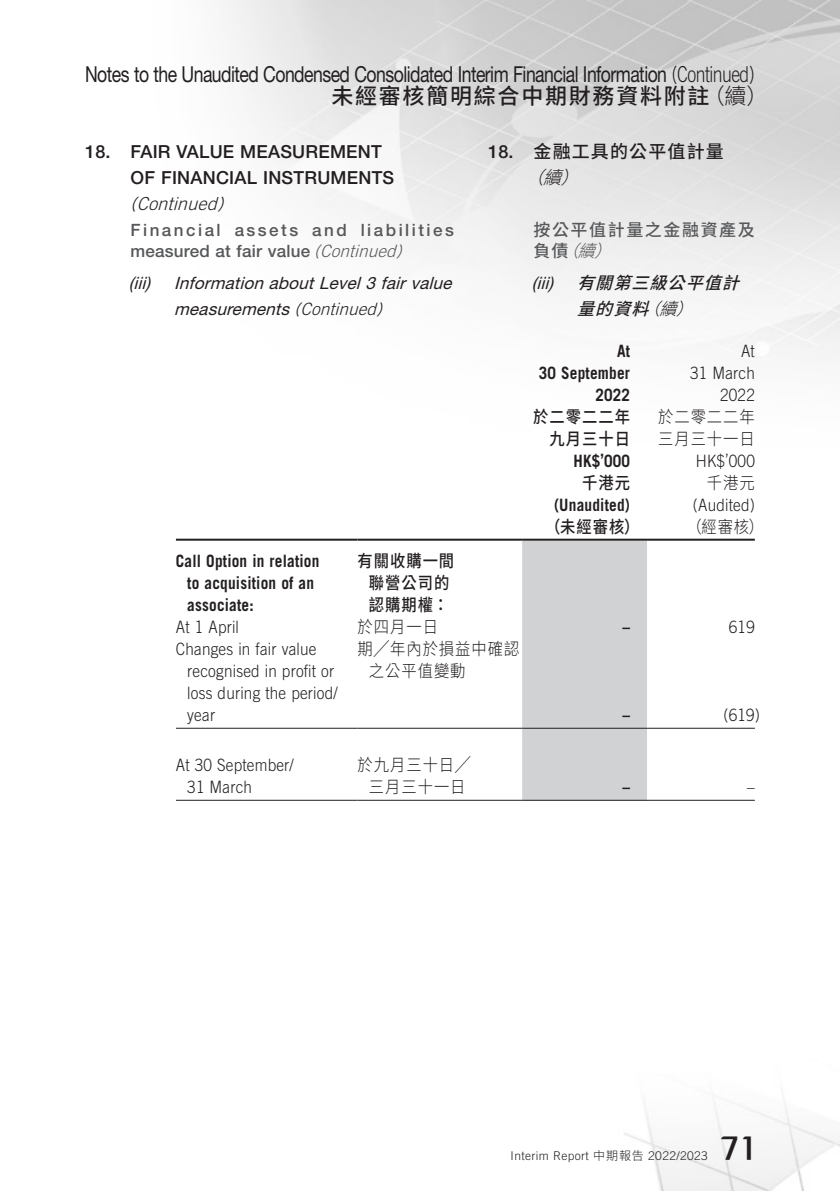
<style>
.page{position:relative;width:840px;height:1191px;background:#fff}
.page>*{position:absolute;margin:0;border:0;box-sizing:border-box;transform-origin:0 0}
.t1{font:35px "Tensentype Rui Hei GB18030 W3";color:#231f20}
.t2{font:22px "Helvetica Neue LT Std";letter-spacing:-.03em;color:#231f20;scale:.8 1}
.t3{font:500 22px "Source Han Sans TC";letter-spacing:.08em;color:#231f20}
.Heading_1{font:500 18px/26px "Helvetica Neue LT Std";letter-spacing:.015em;color:#231f20}
.Heading_1-2{font:500 18px/26px "Source Han Sans TC";letter-spacing:.065em;color:#231f20}
.Body_Text{font:300 17px/22px "Trade Gothic LT Std";letter-spacing:.015em;color:#231f20;scale:.9 1}
.Body_Text-2{font:700 17px/22px "Trade Gothic LT Std";letter-spacing:.015em;color:#231f20;scale:.9 1}
.Heading_3{font:italic 17px/26px "Helvetica Neue LT Std";color:#231f20}
.Body_Text-3{font:500 17px/21px "Helvetica Neue LT Std";letter-spacing:.145em;color:#57585a}
.Body_Text-4{font:300 17px/22px "Source Han Sans TC";letter-spacing:.065em;color:#231f20;scale:.9 1}
.Body_Text-5{font:500 17px/22px "Source Han Sans TC";letter-spacing:.065em;color:#231f20;text-align:center;scale:.9 1}
.Body_Text-6{font:500 17px/21px "Source Han Sans TC";letter-spacing:.09em;color:#57585a}
.Heading_3-2{font:italic 500 17px/26px "Source Han Sans TC";color:#231f20}
.t4{font:300 12px "Trade Gothic LT Std";letter-spacing:.03em;color:#231f20}
.s1{font-family:"Trade Gothic LT Std";font-weight:300}
.s2{font-weight:300}
.s3{font-family:"Trade Gothic LT Std";font-weight:300;font-style:italic}
.s4{font-family:"Helvetica Neue LT Std"}
.s5{font-weight:300;font-style:italic}
.s6{font-family:"Source Han Sans TC"}
</style>
<div class="page">
<img style="left:175px;top:0;width:664px;height:1191px">
<div style="left:522px;top:540px;width:124px;height:259px;background:#d1d2d4"></div>
<hr style="left:176px;top:538px;width:181px;height:2px;background:#231f20">
<hr style="left:357px;top:538px;width:165px;height:2px;background:#231f20">
<hr style="left:522px;top:538px;width:124px;height:2px;background:#231f20">
<hr style="left:646px;top:538px;width:108px;height:2px;background:#231f20">
<hr style="left:176px;top:727px;width:181px;height:1px;background:#231f20">
<hr style="left:357px;top:727px;width:165px;height:1px;background:#231f20">
<hr style="left:522px;top:727px;width:124px;height:1px;background:#231f20">
<hr style="left:646px;top:727px;width:108px;height:1px;background:#231f20">
<hr style="left:176px;top:799px;width:181px;height:1px;background:#231f20">
<hr style="left:357px;top:799px;width:165px;height:1px;background:#231f20">
<hr style="left:522px;top:799px;width:124px;height:1px;background:#231f20">
<hr style="left:646px;top:799px;width:108px;height:1px;background:#231f20">
<p class="t2" style="left:85px;top:61px;width:838px">Notes to the Unaudited Condensed Consolidated Interim Financial Information <span class="s1">(Continued)</span></p>
<p class="t3" style="left:331px;top:83px;width:438px">未經審核簡明綜合中期財務資料附註<span class="s2">（續）</span></p>
<p class="Heading_1" style="left:130px;top:138px;width:265px;text-indent:-45px">18. FAIR VALUE MEASUREMENT<br>OF FINANCIAL INSTRUMENTS <span class="s3">(Continued)</span></p>
<p class="Body_Text-3" style="left:130px;top:220px;width:325px">Financial assets and liabilities measured at fair value <span class="s3">(Continued)</span></p>
<p class="Heading_3" style="left:129px;top:270px;width:23px">(iii)</p>
<p class="Heading_3" style="left:174px;top:270px;width:284px">Information aboutLevel3 fairvalue measurements<span class="s1">(Continued)</span></p>
<p class="Heading_1-2" style="left:525px;top:138px;width:200px;text-indent:-37px"><span class="s4">18.</span> 金融工具的公平值計量<span class="s5">（續）</span></p>
<p class="Body_Text-6" style="left:533px;top:220px;width:223px">按公平值計量之金融資產及負債<span class="s5">（續）</span></p>
<p class="Heading_3" style="left:531px;top:270px;width:23px">(iii)</p>
<p class="Heading_3-2" style="left:577px;top:270px;width:176px">有關第三級公平值計量的資料<span class="s2">（續）</span></p>
<p class="Body_Text-2" style="left:616px;top:339px;width:16px">At</p>
<p class="Body_Text-2" style="left:538px;top:361px;width:103px">30 September</p>
<p class="Body_Text-2" style="left:595px;top:383px;width:40px">2022</p>
<p class="Body_Text-5" style="left:533px;top:406px;width:109px">於二零二二年</p>
<p class="Body_Text-5" style="left:549px;top:428px;width:91px">九月三十日</p>
<p class="Body_Text" style="left:740px;top:339px;width:17px">At</p>
<p class="Body_Text" style="left:689px;top:361px;width:73px">31 March</p>
<p class="Body_Text" style="left:719px;top:383px;width:40px">2022</p>
<p class="Body_Text-4" style="left:657px;top:406px;width:109px">於二零二二年</p>
<p class="Body_Text-4" style="left:657px;top:428px;width:109px">三月三十一日</p>
<p class="Body_Text-2" style="left:573px;top:449px;width:64px">HK$’000</p>
<p class="Body_Text" style="left:695px;top:449px;width:67px">HK$’000</p>
<p class="Body_Text-5" style="left:581px;top:472px;width:55px">千港元</p>
<p class="Body_Text-4" style="left:706px;top:472px;width:55px">千港元</p>
<p class="Body_Text-2" style="left:553px;top:493px;width:86px">(Unaudited)</p>
<p class="Body_Text" style="left:692px;top:493px;width:70px">(Audited)</p>
<p class="Body_Text-5" style="left:545px;top:516px;width:106px">（未經審核）</p>
<p class="Body_Text-4" style="left:686px;top:516px;width:88px">（經審核）</p>
<p class="Body_Text-2" style="left:187px;top:549px;width:148px;text-indent:-11px">Call Option in relation to acquisition of an associate:</p>
<p class="Body_Text-5" style="left:357px;top:550px;width:109px">有關收購一間聯營公司的認購期權：</p>
<p class="Body_Text" style="left:176px;top:615px;width:72px">At 1 April</p>
<p class="Body_Text-4" style="left:357px;top:616px;width:91px">於四月一日</p>
<p class="Body_Text-2" style="left:622px;top:615px;width:10px">–</p>
<p class="Body_Text" style="left:728px;top:615px;width:30px">619</p>
<p class="Body_Text" style="left:187px;top:637px;width:168px;text-indent:-11px">Changes in fair value recognised in profit or loss during the period/ year</p>
<p class="Body_Text-4" style="left:369px;top:638px;width:169px;text-indent:-11px">期╱年內於損益中確認之公平值變動</p>
<p class="Body_Text-2" style="left:622px;top:703px;width:10px">–</p>
<p class="Body_Text" style="left:723px;top:703px;width:42px">(619)</p>
<p class="Body_Text" style="left:187px;top:753px;width:120px;text-indent:-11px">At 30 September/<br>31 March</p>
<p class="Body_Text-4" style="left:357px;top:754px;width:127px;text-align:center">於九月三十日╱三月三十一日</p>
<p class="Body_Text-2" style="left:622px;top:775px;width:10px">–</p>
<p class="Body_Text" style="left:746px;top:775px;width:10px">–</p>
<p class="t4" style="left:510px;top:1148px;width:198px">Interim Report <span class="s6">中期報告</span> 2022/2023</p>
<h1 class="t1" style="left:719px;top:1124px;width:37px">71</h1>
</div>
